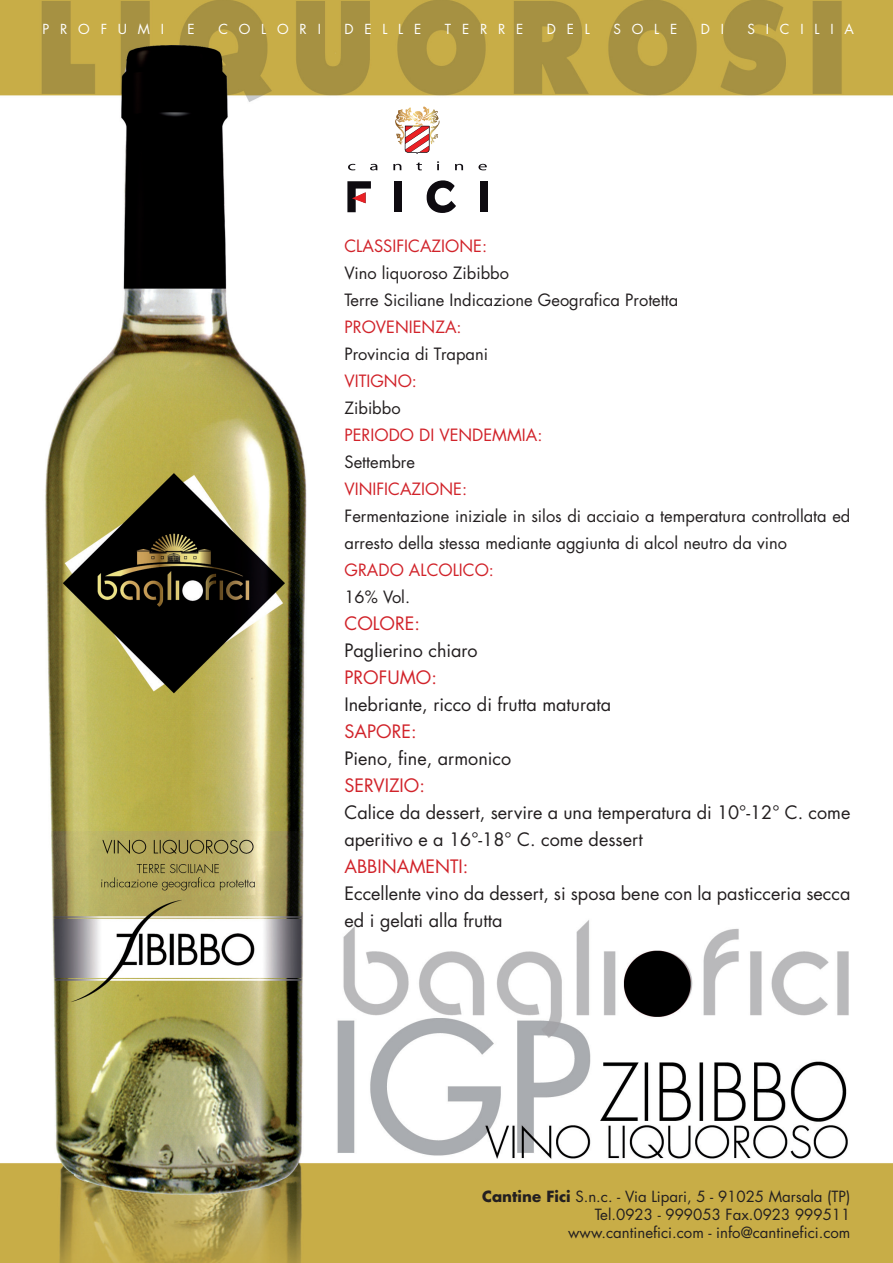
<style>
.page{position:relative;width:893px;height:1263px;background:#fff}
.page>*{position:absolute;margin:0;border:0;box-sizing:border-box;transform-origin:0 0}
.t1{font:18px/27px "Futura";color:#231f20}
.t2{font:18px "Futura";color:#d1232a}
.t3{font:16.5px/27px "Futura";color:#231f20}
.t4{font:16.5px "Futura";color:#d1232a}
.t5{font:15px/18px "Futura";color:#231f20;text-align:right}
.t6{font:13.5px "Futura";letter-spacing:.8em;color:#fff}
.s1{font-weight:700}
</style>
<div class="page">
<img style="left:0;top:0;width:893px;height:1263px">
<img style="left:310px;top:106px;width:215px;height:129px">
<div style="left:394px;top:181px;width:8px;height:31px;background:#0e0b10"></div>
<svg style="left:427px;top:180px;width:29px;height:33px"></svg>
<div style="left:480px;top:181px;width:7px;height:31px;background:#0e0b10"></div>
<svg style="left:348px;top:164px;width:7px;height:6px"></svg>
<svg style="left:370px;top:164px;width:7px;height:6px"></svg>
<svg style="left:393px;top:164px;width:8px;height:6px"></svg>
<svg style="left:416px;top:162px;width:6px;height:8px"></svg>
<svg style="left:437px;top:161px;width:2px;height:9px"></svg>
<svg style="left:455px;top:164px;width:8px;height:6px"></svg>
<svg style="left:478px;top:164px;width:9px;height:6px"></svg>
<svg style="left:347px;top:181px;width:24px;height:31px"></svg>
<svg style="left:395px;top:107px;width:34px;height:47px"></svg>
<p class="t6" style="left:43px;top:21px;width:123px">PROFUMI</p>
<p class="t6" style="left:188px;top:21px;width:9px">E</p>
<p class="t6" style="left:218px;top:21px;width:104px">COLORI</p>
<p class="t6" style="left:344px;top:21px;width:78px">DELLE</p>
<p class="t6" style="left:445px;top:21px;width:80px">TERRE</p>
<p class="t6" style="left:547px;top:21px;width:45px">DEL</p>
<p class="t6" style="left:613px;top:21px;width:65px">SOLE</p>
<p class="t6" style="left:701px;top:21px;width:25px">D I</p>
<p class="t6" style="left:748px;top:21px;width:108px">SICILIA</p>
<p class="t4" style="left:344px;top:236px;width:144px">CLASSIFICAZIONE:</p>
<p class="t3" style="left:344px;top:260px;width:335px">Vino liquoroso Zibibbo<br>Terre Siciliane Indicazione Geografica Protetta</p>
<p class="t4" style="left:344px;top:317px;width:119px">PROVENIENZA:</p>
<p class="t3" style="left:344px;top:341px;width:145px">Provincia di Trapani</p>
<p class="t4" style="left:344px;top:371px;width:74px">VITIGNO:</p>
<p class="t3" style="left:344px;top:395px;width:58px">Zibibbo</p>
<p class="t4" style="left:344px;top:425px;width:199px">PERIODO DI VENDEMMIA:</p>
<p class="t3" style="left:344px;top:449px;width:72px">Settembre</p>
<p class="t4" style="left:344px;top:479px;width:124px">VINIFICAZIONE:</p>
<p class="t3" style="left:344px;top:503px;width:507px">Fermentazione iniziale in silos di acciaio a temperatura controllata ed arresto della stessa mediante aggiunta di alcol neutro da vino</p>
<p class="t4" style="left:344px;top:560px;width:151px">GRADO ALCOLICO:</p>
<p class="t3" style="left:344px;top:584px;width:67px">16% Vol.</p>
<p class="t2" style="left:344px;top:612px;width:77px">COLORE:</p>
<p class="t1" style="left:344px;top:637px;width:135px">Paglierino chiaro</p>
<p class="t2" style="left:344px;top:666px;width:94px">PROFUMO:</p>
<p class="t1" style="left:344px;top:691px;width:268px">Inebriante, ricco di frutta maturata</p>
<p class="t2" style="left:344px;top:720px;width:74px">SAPORE:</p>
<p class="t1" style="left:344px;top:745px;width:168px">Pieno, fine, armonico</p>
<p class="t2" style="left:344px;top:774px;width:82px">SERVIZIO:</p>
<p class="t1" style="left:344px;top:799px;width:507px">Calice da dessert, servire a una temperatura di 10°-12° C. come aperitivo e a 16°-18° C. come dessert</p>
<p class="t2" style="left:344px;top:855px;width:125px">ABBINAMENTI:</p>
<p class="t1" style="left:344px;top:880px;width:507px">Eccellente vino da dessert, si sposa bene con la pasticceria secca ed i gelati alla frutta</p>
<p class="t5" style="left:482px;top:1188px;width:370px"><span class="s1">Cantine Fici</span> S.n.c. - Via Lipari, 5 - 91025 Marsala (TP)<br>Tel.0923 - 999053 Fax.0923 999511 www.cantinefici.com - info@cantinefici.com</p>
</div>
